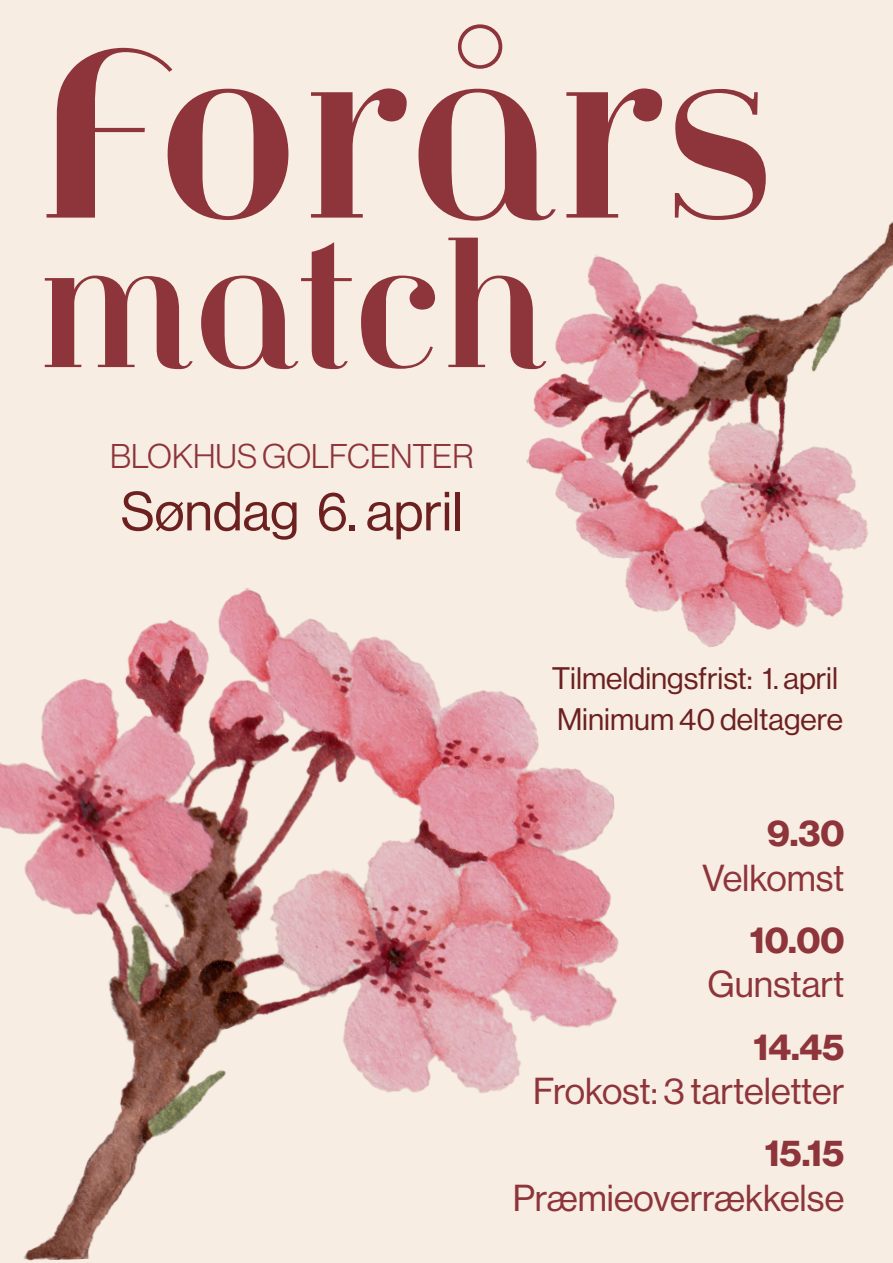
<style>
.page{position:relative;width:893px;height:1263px;background:#f7ede2}
.page>*{position:absolute;margin:0;border:0;box-sizing:border-box;transform-origin:0 0}
.t1{font:700 237.3px "Jeanne Moderno OT";letter-spacing:-.015em;color:#8e343b}
.t2{font:700 168.45px "Jeanne Moderno OT";color:#8e343b}
.t3{font:54px "N Haas Grotesk DS Pro 55 Rg";color:#6c2020}
.t4{font:36.75px "N Haas Grotesk DS Pro 55 Rg";color:#8e343b}
.t5{font:36.75px "N Haas Grotesk DS Pro 75 Bd";color:#8e343b}
.t6{font:33.6px "N Haas Grotesk DS Pro 45 Lt";color:#8e343b}
.t7{font:30.45px/40.5px "N Haas Grotesk DS Pro 55 Rg";color:#6c2020}
</style>
<div class="page">
<img style="left:0;top:588px;width:619px;height:673px">
<img style="left:485px;top:221px;width:408px;height:457px">
<h1 class="t1" style="left:38px;top:-3px;width:741px">Forårs</h1>
<h2 class="t2" style="left:38px;top:210px;width:509px">match</h2>
<p class="t6" style="left:110px;top:438px;width:365px">BLOKHUS GOLFCENTER</p>
<h3 class="t3" style="left:121px;top:481px;width:343px">Søndag 6. april</h3>
<p class="t7" style="left:552px;top:658px;width:293px">Tilmeldingsfrist: 1. april<br>Minimum 40 deltagere</p>
<p class="t5" style="left:767px;top:812px;width:79px">9.30</p>
<p class="t4" style="left:702px;top:857px;width:144px">Velkomst</p>
<p class="t5" style="left:750px;top:919px;width:96px">10.00</p>
<p class="t4" style="left:707px;top:963px;width:139px">Gunstart</p>
<p class="t5" style="left:753px;top:1025px;width:92px">14.45</p>
<p class="t4" style="left:533px;top:1070px;width:313px">Frokost: 3 tarteletter</p>
<p class="t5" style="left:765px;top:1132px;width:81px">15.15</p>
<p class="t4" style="left:513px;top:1177px;width:333px">Præmieoverrækkelse</p>
</div>
